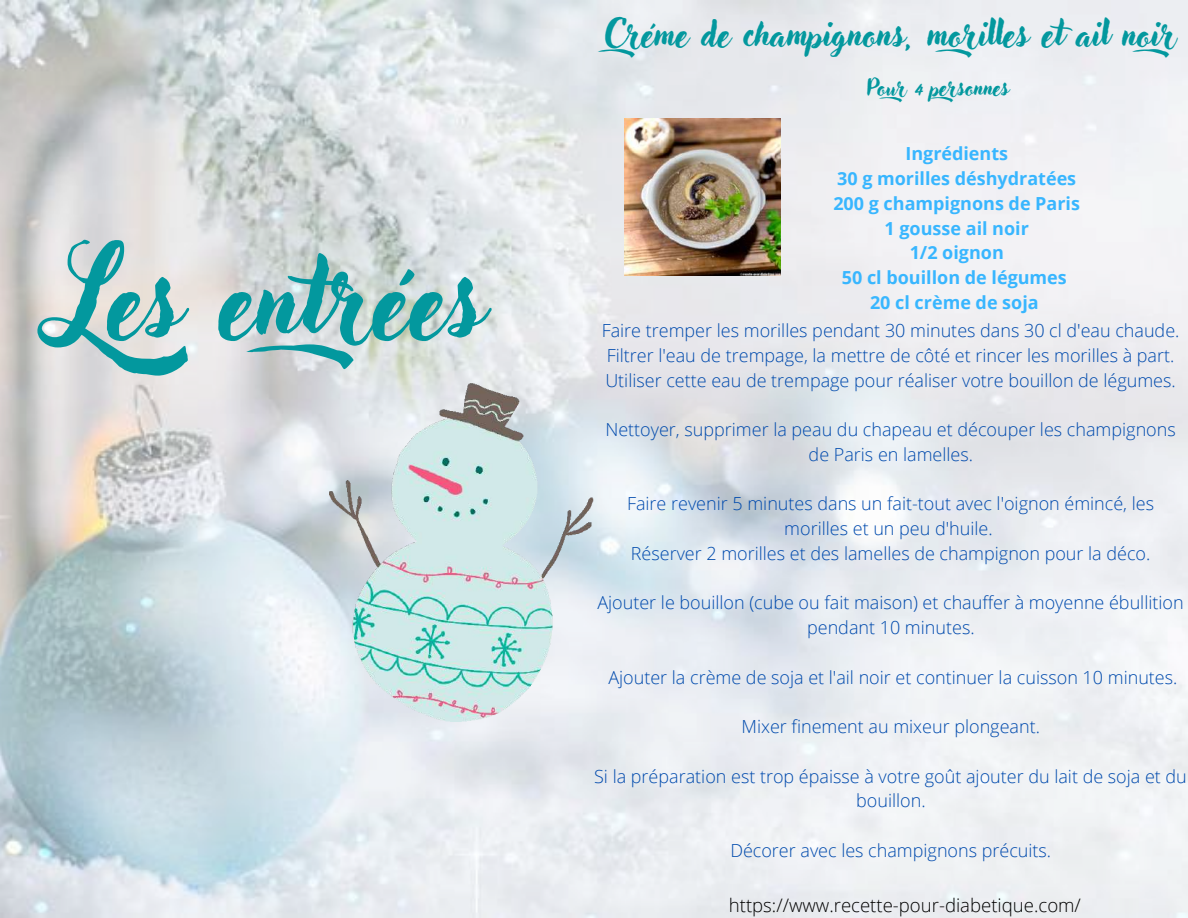
<style>
.page{position:relative;width:1188px;height:918px;background:#fff}
.page>*{position:absolute;margin:0;border:0;box-sizing:border-box;transform-origin:0 0}
.t1{font:105px "Adlery Pro Swash";color:#03989e}
.t2{font:36px "Adlery Pro Swash";color:#03989e}
.t3{font:22.5px "Adlery Pro Swash";color:#03989e}
.t4{font:300 18.6px "Open Sans";color:#000}
.t5{font:300 18px/24.8px "Open Sans";color:#004aad;text-align:center}
.t6{font:700 18px/24.8px "Open Sans";color:#38b6ff;text-align:center}
</style>
<div class="page">
<img style="left:0;top:0;width:1188px;height:918px">
<img style="left:624px;top:119px;width:157px;height:156px">
<img style="left:330px;top:383px;width:264px;height:339px">
<h1 class="t1" style="left:58px;top:251px;width:428px">Les entrées</h1>
<h2 class="t2" style="left:606px;top:17px;width:601px">Créme de champignons, morilles et ail noir</h2>
<p class="t3" style="left:866px;top:77px;width:144px">Pour4 personnes</p>
<p class="t6" style="left:833px;top:141px;width:248px">Ingrédients<br>30 g morilles déshydratées<br>200 g champignons de Paris<br>1 gousse ail noir<br>1/2 oignon<br>50 cl bouillon de légumes<br>20 cl crème de soja</p>
<p class="t5" style="left:602px;top:318px;width:579px;text-align:left">Faire tremper les morilles pendant 30 minutes dans 30 cl d'eau chaude.<br>Filtrer l'eau de trempage, la mettre de côté et rincer les morilles à part.<br>Utiliser cette eau de trempage pour réaliser votre bouillon de légumes.</p>
<p class="t5" style="left:605px;top:417px;width:572px">Nettoyer, supprimer la peau du chapeau et découper les champignons de Paris en lamelles.</p>
<p class="t5" style="left:627px;top:491px;width:529px">Faire revenir 5 minutes dans un fait-tout avec l'oignon émincé, les morilles et un peu d'huile.<br>Réserver 2 morilles et des lamelles de champignon pour la déco.</p>
<p class="t5" style="left:597px;top:590px;width:588px">Ajouter le bouillon (cube ou fait maison) et chauffer à moyenne ébullition pendant 10 minutes.</p>
<p class="t5" style="left:608px;top:664px;width:571px">Ajouter la crème de soja et l'ail noir et continuer la cuisson 10 minutes.</p>
<p class="t5" style="left:742px;top:714px;width:300px">Mixer finement au mixeur plongeant.</p>
<p class="t5" style="left:594px;top:763px;width:594px">Si la préparation est trop épaisse à votre goût ajouter du lait de soja et du bouillon.</p>
<p class="t5" style="left:730px;top:838px;width:322px">Décorer avec les champignons précuits.</p>
<p class="t4" style="left:729px;top:892px;width:354px">https://www.recette-pour-diabetique.com/</p>
</div>
